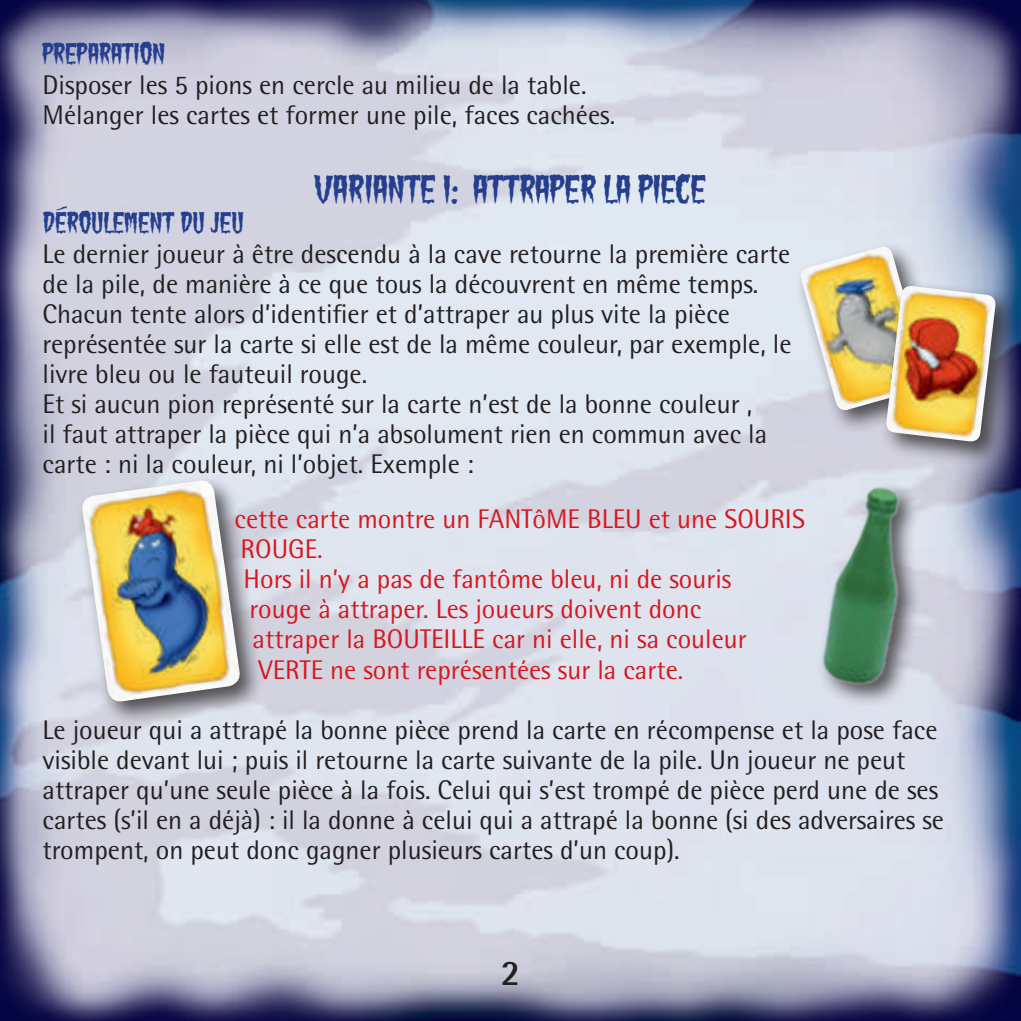
<style>
.page{position:relative;width:1021px;height:1021px;background:#fff}
.page>*{position:absolute;margin:0;border:0;box-sizing:border-box;transform-origin:0 0}
.t1{font:36px "Green Fuz";color:#253f8e}
.t2{font:700 36px "Rotis Semi Sans";color:#231f20}
.t3{font:27px/30px "Rotis Semi Sans";color:#231f20}
.t4{font:27px "Rotis Semi Sans";color:#d7171f}
.t5{font:27px "Green Fuz";color:#253f8e}
</style>
<div class="page">
<img style="left:0;top:0;width:1020px;height:1020px">
<div style="left:793px;top:239px;width:158px;height:195px;background:#231f20;opacity:.75"></div>
<img style="left:798px;top:247px;width:131px;height:165px">
<div style="left:878px;top:278px;width:141px;height:187px;background:#231f20;opacity:.75"></div>
<img style="left:885px;top:286px;width:111px;height:156px">
<div style="left:74px;top:472px;width:189px;height:253px;background:#231f20;opacity:.75"></div>
<img style="left:81px;top:480px;width:160px;height:223px">
<img style="left:777px;top:474px;width:191px;height:232px">
<p class="t5" style="left:43px;top:37px;width:124px">PREPARATION</p>
<p class="t3" style="left:43px;top:70px;width:574px">Disposer les 5 pions en cercle au milieu de la table.<br>Mélanger les cartes et former une pile, faces cachées.</p>
<h1 class="t1" style="left:315px;top:166px;width:392px">VARIANTE 1: ATTRAPER LA PIECE</h1>
<p class="t5" style="left:43px;top:205px;width:203px">DÉROULEMENT DU JEU</p>
<p class="t3" style="left:43px;top:238px;width:750px">Le dernier joueur à être descendu à la cave retourne la première carte de la pile, de manière à ce que tous la découvrent en même temps.<br>Chacun tente alors d’identifier et d’attraper au plus vite la pièce représentée sur la carte si elle est de la même couleur, par exemple, le livre bleu ou le fauteuil rouge.<br>Et si aucun pion représenté sur la carte n’est de la bonne couleur ,<br>il faut attraper la pièce qui n’a absolument rien en commun avec la carte : ni la couleur, ni l’objet. Exemple :</p>
<p class="t4" style="left:235px;top:503px;width:572px">cette carte montre un FANTôME BLEU et une SOURIS</p>
<p class="t4" style="left:241px;top:533px;width:84px">ROUGE.</p>
<p class="t4" style="left:244px;top:563px;width:489px">Hors il n’y a pas de fantôme bleu, ni de souris</p>
<p class="t4" style="left:250px;top:593px;width:453px">rouge à attraper. Les joueurs doivent donc</p>
<p class="t4" style="left:253px;top:623px;width:496px">attraper la BOUTEILLE car ni elle, ni sa couleur</p>
<p class="t4" style="left:259px;top:653px;width:426px">VERTE ne sont représentées sur la carte.</p>
<p class="t3" style="left:43px;top:714px;width:903px">Le joueur qui a attrapé la bonne pièce prend la carte en récompense et la pose face visible devant lui ; puis il retourne la carte suivante de la pile. Un joueur ne peut attraper qu’une seule pièce à la fois. Celui qui s’est trompé de pièce perd une de ses cartes (s’il en a déjà) : il la donne à celui qui a attrapé la bonne (si des adversaires se trompent, on peut donc gagner plusieurs cartes d’un coup).</p>
<h1 class="t2" style="left:501px;top:950px;width:21px">2</h1>
</div>
